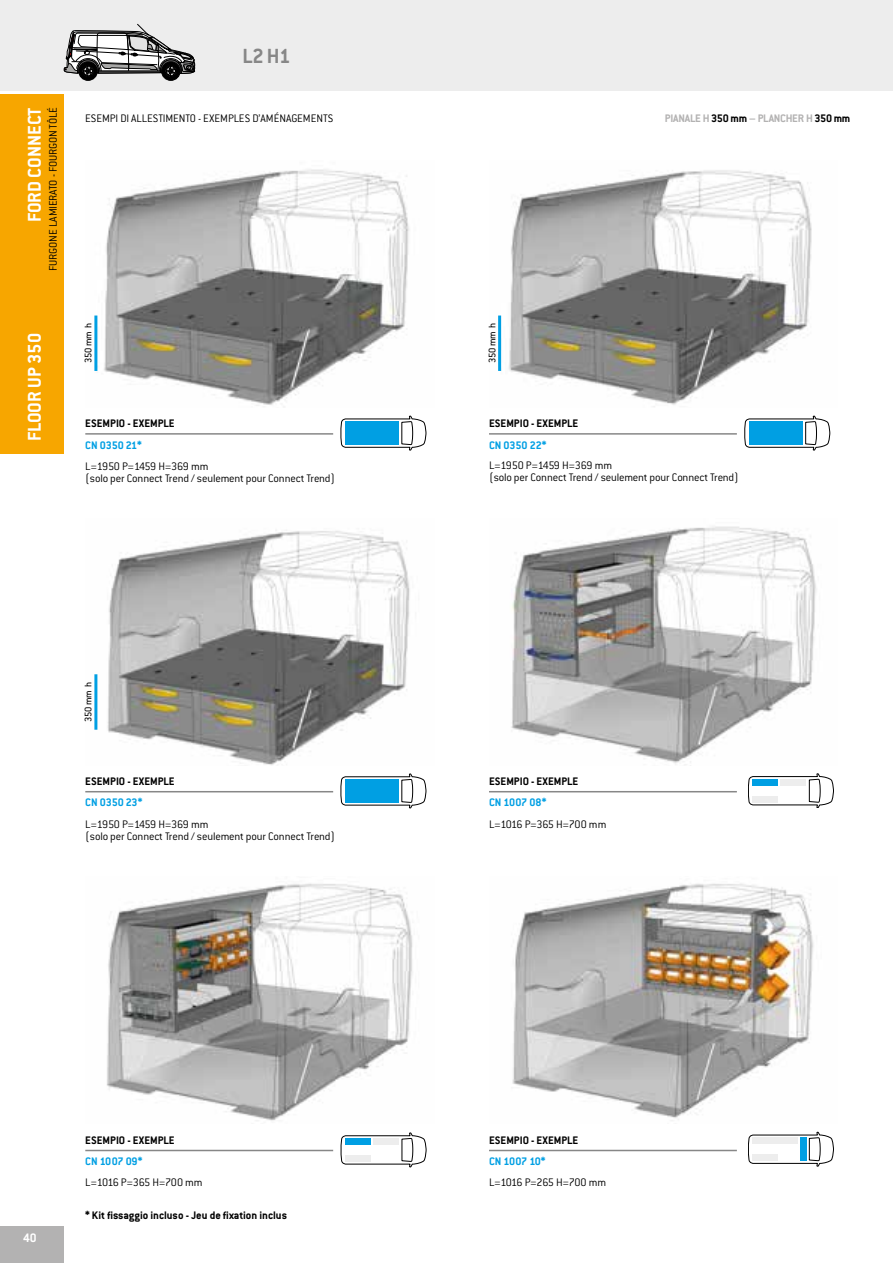
<style>
.page{position:relative;width:893px;height:1263px;background:#fff}
.page>*{position:absolute;margin:0;border:0;box-sizing:border-box;transform-origin:0 0}
.t1{font:700 22.5px "Conduit ITC Pro";color:#878787}
.t2{font:700 20.25px "Conduit ITC Pro";color:#fff}
.t3{font:700 13.5px "Conduit ITC Pro";color:#fff}
.t4{font:300 12px "Conduit ITC Std";letter-spacing:-.015em;color:#000}
.t5{font:700 12px "Conduit ITC Pro";color:#000}
.t6{font:300 12px "Conduit ITC Pro";letter-spacing:-.015em;color:#000}
.t7{font:300 12px "Conduit ITC Pro";letter-spacing:-.04em;color:#000}
.t8{font:700 12px "Conduit ITC Pro";letter-spacing:-.01em;color:#009fe3}
.t9{font:300 12px "Conduit ITC Pro";letter-spacing:-.045em;color:#000}
.t10{font:700 12px "Conduit ITC Pro";letter-spacing:-.02em;color:#b3b2b2}
.t11{font:10.5px "Conduit ITC Std";letter-spacing:-.02em;color:#000}
.s1{color:#000}
</style>
<div class="page">
<div style="left:0;top:0;width:893px;height:90px;background:#ededed"></div>
<div style="left:0;top:1226px;width:64px;height:37px;background:#b3b2b2"></div>
<div style="left:0;top:95px;width:64px;height:359px;background:#f7a600"></div>
<img style="left:97px;top:169px;width:312px;height:237px">
<img style="left:501px;top:170px;width:311px;height:237px">
<img style="left:97px;top:531px;width:313px;height:234px">
<img style="left:511px;top:526px;width:306px;height:239px">
<img style="left:106px;top:883px;width:307px;height:238px">
<img style="left:512px;top:883px;width:302px;height:238px">
<svg style="left:341px;top:416px;width:85px;height:34px"></svg>
<div style="left:345px;top:422px;width:54px;height:23px;background:#009fe3"></div>
<svg style="left:744px;top:416px;width:86px;height:34px"></svg>
<div style="left:749px;top:422px;width:53px;height:23px;background:#009fe3"></div>
<svg style="left:748px;top:1132px;width:86px;height:34px"></svg>
<div style="left:800px;top:1137px;width:6px;height:24px;background:#009fe3"></div>
<div style="left:752px;top:1138px;width:46px;height:6px;background:#ededed"></div>
<div style="left:752px;top:1154px;width:26px;height:7px;background:#ededed"></div>
<svg style="left:341px;top:1133px;width:85px;height:34px"></svg>
<div style="left:345px;top:1138px;width:26px;height:7px;background:#009fe3"></div>
<div style="left:345px;top:1155px;width:26px;height:6px;background:#ededed"></div>
<div style="left:373px;top:1138px;width:26px;height:7px;background:#ededed"></div>
<svg style="left:748px;top:773px;width:86px;height:35px"></svg>
<div style="left:752px;top:779px;width:26px;height:7px;background:#009fe3"></div>
<div style="left:752px;top:796px;width:26px;height:6px;background:#ededed"></div>
<div style="left:780px;top:779px;width:26px;height:7px;background:#ededed"></div>
<hr style="left:498px;top:315px;width:3px;height:56px;background:#009fe3">
<hr style="left:94px;top:315px;width:3px;height:56px;background:#009fe3">
<hr style="left:94px;top:674px;width:3px;height:56px;background:#009fe3">
<div style="left:79px;top:62px;width:18px;height:18px;background:#000;border-radius:50%"></div>
<div style="left:79px;top:62px;width:18px;height:19px;border:1px solid #000;border-radius:50%"></div>
<div style="left:162px;top:62px;width:18px;height:18px;background:#000;border-radius:50%"></div>
<div style="left:161px;top:62px;width:19px;height:19px;border:1px solid #000;border-radius:50%"></div>
<svg style="left:64px;top:24px;width:132px;height:54px"></svg>
<svg style="left:341px;top:774px;width:85px;height:34px"></svg>
<div style="left:345px;top:779px;width:54px;height:23px;background:#009fe3"></div>
<hr style="left:489px;top:433px;width:248px;height:2px;background:#878787">
<hr style="left:489px;top:791px;width:248px;height:1px;background:#878787">
<hr style="left:489px;top:1150px;width:248px;height:1px;background:#878787">
<hr style="left:85px;top:433px;width:248px;height:2px;background:#878787">
<hr style="left:85px;top:791px;width:248px;height:1px;background:#878787">
<hr style="left:85px;top:1150px;width:248px;height:1px;background:#878787">
<h1 class="t1" style="left:243px;top:43px;width:50px">L2 H1</h1>
<h2 class="t2" style="left:23px;top:222px;width:116px;rotate:-90deg">FORD CONNECT</h2>
<p class="t6" style="left:47px;top:271px;width:165px;rotate:-90deg">FURGONE LAMIERATO - FOURGON TÔLÉ</p>
<p class="t6" style="left:85px;top:112px;width:250px">ESEMPI DI ALLESTIMENTO - EXEMPLES D’AMÉNAGEMENTS</p>
<h2 class="t2" style="left:23px;top:441px;width:110px;rotate:-90deg">FLOOR UP 350</h2>
<p class="t11" style="left:486px;top:363px;width:41px;rotate:-90deg">350 mm h</p>
<p class="t11" style="left:82px;top:363px;width:41px;rotate:-90deg">350 mm h</p>
<p class="t5" style="left:85px;top:417px;width:91px">ESEMPIO - EXEMPLE</p>
<p class="t5" style="left:489px;top:417px;width:91px">ESEMPIO - EXEMPLE</p>
<p class="t8" style="left:85px;top:438px;width:58px">CN 0350 21*</p>
<p class="t8" style="left:489px;top:438px;width:59px">CN 0350 22*</p>
<p class="t10" style="left:665px;top:111px;width:187px">PIANALE H <span class="s1">350 mm</span> – PLANCHER H <span class="s1">350 mm</span></p>
<p class="t7" style="left:85px;top:459px;width:125px">L=1950 P=1459 H=369 mm</p>
<p class="t4" style="left:85px;top:471px;width:251px">(solo per Connect Trend / seulement pour Connect Trend)</p>
<p class="t11" style="left:82px;top:722px;width:41px;rotate:-90deg">350 mm h</p>
<p class="t5" style="left:85px;top:774px;width:91px">ESEMPIO - EXEMPLE</p>
<p class="t8" style="left:85px;top:796px;width:59px">CN 0350 23*</p>
<p class="t7" style="left:85px;top:818px;width:125px">L=1950 P=1459 H=369 mm</p>
<p class="t4" style="left:85px;top:829px;width:251px">(solo per Connect Trend / seulement pour Connect Trend)</p>
<p class="t3" style="left:23px;top:1229px;width:15px">40</p>
<p class="t5" style="left:85px;top:1133px;width:91px">ESEMPIO - EXEMPLE</p>
<p class="t8" style="left:85px;top:1154px;width:59px">CN 1007 09*</p>
<p class="t9" style="left:85px;top:1176px;width:119px">L=1016 P=365 H=700 mm</p>
<p class="t5" style="left:85px;top:1209px;width:204px">* Kit fissaggio incluso - Jeu de fixation inclus</p>
<p class="t7" style="left:489px;top:459px;width:125px">L=1950 P=1459 H=369 mm</p>
<p class="t4" style="left:489px;top:470px;width:251px">(solo per Connect Trend / seulement pour Connect Trend)</p>
<p class="t5" style="left:489px;top:774px;width:91px">ESEMPIO - EXEMPLE</p>
<p class="t8" style="left:489px;top:796px;width:59px">CN 1007 08*</p>
<p class="t9" style="left:489px;top:817px;width:119px">L=1016 P=365 H=700 mm</p>
<p class="t5" style="left:489px;top:1133px;width:91px">ESEMPIO - EXEMPLE</p>
<p class="t8" style="left:489px;top:1154px;width:58px">CN 1007 10*</p>
<p class="t9" style="left:489px;top:1176px;width:119px">L=1016 P=265 H=700 mm</p>
</div>
